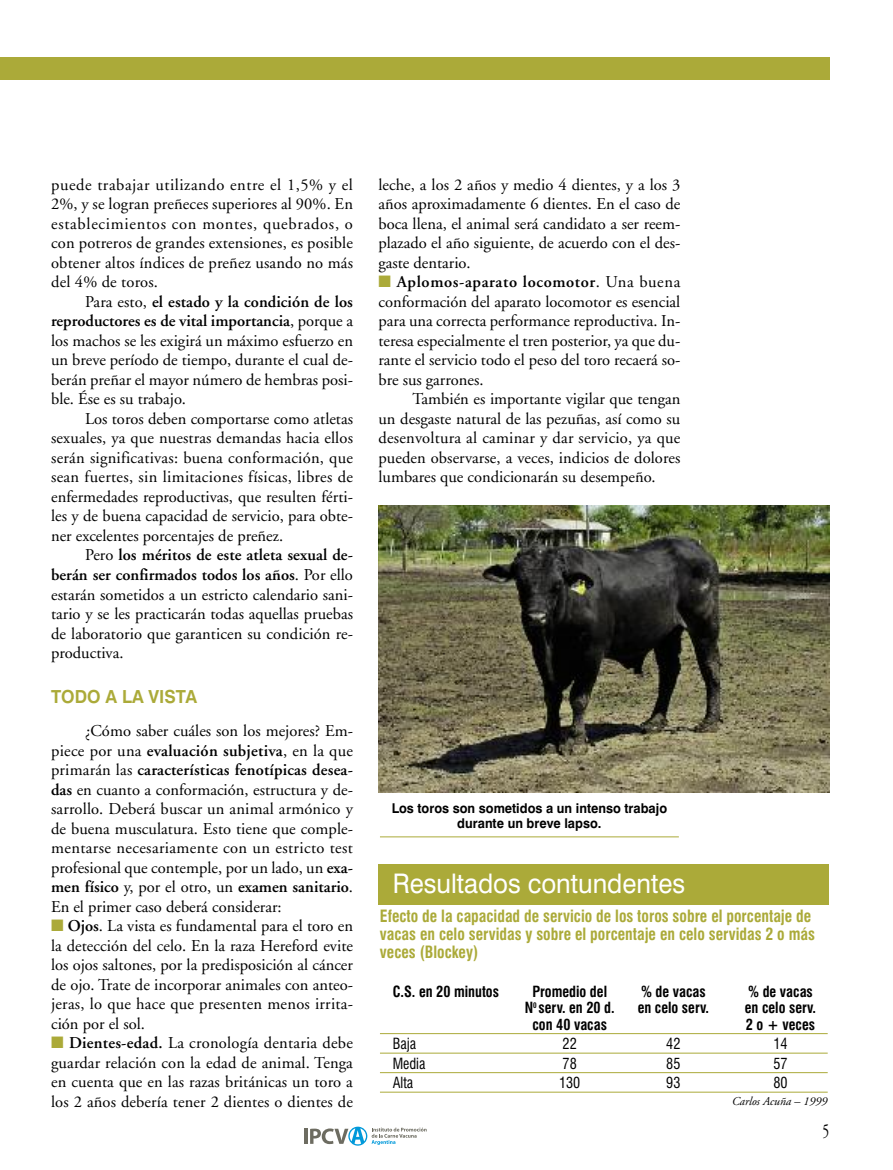
<style>
.page{position:relative;width:893px;height:1170px;background:#fff}
.page>*{position:absolute;margin:0;border:0;box-sizing:border-box;transform-origin:0 0}
.t1{font:27px "Swiss 721 BT";color:#fff;scale:.95 1}
.t2{font:19.5px "Adobe Garamond";color:#000;scale:.7 1}
.t3{font:700 18px "Swiss 721 BT";color:#abaa39;scale:.95 1}
.t4{font:16.5px/19.5px "Adobe Garamond";color:#000;text-align:justify}
.t5{font:700 condensed 16.5px/18px "Swiss 721 BT";color:#abaa39;scale:.95 1}
.t6{font:700 condensed 15px "Swiss 721 BT";color:#000;scale:.95 1}
.t7{font:condensed 15px "Swiss 721 BT";color:#000;scale:.95 1}
.t8{font:700 13.5px/15px "Swiss 721 BT";color:#000;text-align:center;scale:.95 1}
.t9{font:italic 12px "Adobe Garamond";color:#000}
.s1{font-weight:600}
.s2{color:#abaa39}
</style>
<div class="page">
<div style="left:0;top:57px;width:829px;height:23px;background:#abaa39"></div>
<hr style="left:304px;top:1128px;width:3px;height:15px;background:#6d6c61">
<svg style="left:310px;top:1126px;width:117px;height:19px"></svg>
<hr style="left:380px;top:836px;width:299px;height:1px;background:#abaa39">
<div style="left:378px;top:864px;width:451px;height:40px;background:#abaa39"></div>
<hr style="left:380px;top:1033px;width:448px;height:1px;background:#abaa39">
<hr style="left:380px;top:1052px;width:448px;height:1px;background:#abaa39">
<hr style="left:380px;top:1072px;width:448px;height:1px;background:#abaa39">
<hr style="left:380px;top:1091px;width:448px;height:1px;background:#abaa39">
<img style="left:378px;top:505px;width:451px;height:287px">
<p class="t4" style="left:51px;top:176px;width:303px">puede trabajar utilizando entre el 1,5% y el 2%, y se logran preñeces superiores al 90%. En establecimientos con montes, quebrados, o con potreros de grandes extensiones, es posible obtener altos índices de preñez usando no más del 4% de toros.</p>
<p class="t4" style="left:51px;top:293px;width:303px;text-indent:34px">Para esto, <span class="s1">el estado y la condición de los reproductores es de vital importancia</span>, porque a los machos se les exigirá un máximo esfuerzo en un breve período de tiempo, durante el cual de&shy;berán preñar el mayor número de hembras posi&shy;ble. Ése es su trabajo.</p>
<p class="t4" style="left:51px;top:410px;width:303px;text-indent:34px">Los toros deben comportarse como atletas sexuales, ya que nuestras demandas hacia ellos serán significativas: buena conformación, que sean fuertes, sin limitaciones físicas, libres de enfermedades reproductivas, que resulten férti&shy;les y de buena capacidad de servicio, para obte&shy;ner excelentes porcentajes de preñez.</p>
<p class="t4" style="left:51px;top:547px;width:303px;text-indent:34px">Pero <span class="s1">los méritos de este atleta sexual de&shy;berán ser confirmados todos los años</span>. Por ello estarán sometidos a un estricto calendario sani&shy;tario y se les practicarán todas aquellas pruebas de laboratorio que garanticen su condición re&shy;productiva.</p>
<p class="t3" style="left:51px;top:690px;width:155px">TODO A LA VISTA</p>
<p class="t4" style="left:51px;top:722px;width:303px;text-indent:34px">¿Cómo saber cuáles son los mejores? Em&shy;piece por una <span class="s1">evaluación subjetiva</span>, en la que primarán las <span class="s1">características fenotípicas desea&shy;das</span> en cuanto a conformación, estructura y de&shy;sarrollo. Deberá buscar un animal armónico y de buena musculatura. Esto tiene que comple&shy;mentarse necesariamente con un estricto test profesional que contemple, por un lado, un <span class="s1">exa&shy;men físico</span> y, por el otro, un <span class="s1">examen sanitario</span>.<br>En el primer caso deberá considerar:</p>
<p class="t4" style="left:51px;top:917px;width:303px"><span class="s2">■</span> <span class="s1">Ojos</span>. La vista es fundamental para el toro en la detección del celo. En la raza Hereford evite los ojos saltones, por la predisposición al cáncer de ojo. Trate de incorporar animales con anteo&shy;jeras, lo que hace que presenten menos irrita&shy;ción por el sol.</p>
<p class="t4" style="left:51px;top:1034px;width:303px"><span class="s2">■</span> <span class="s1">Dientes-edad.</span> La cronología dentaria debe guardar relación con la edad de animal. Tenga en cuenta que en las razas británicas un toro a los 2 años debería tener 2 dientes o dientes de</p>
<p class="t4" style="left:378px;top:176px;width:303px">leche, a los 2 años y medio 4 dientes, y a los 3 años aproximadamente 6 dientes. En el caso de boca llena, el animal será candidato a ser reem&shy;plazado el año siguiente, de acuerdo con el des&shy;gaste dentario.</p>
<p class="t4" style="left:378px;top:274px;width:303px"><span class="s2">■</span> <span class="s1">Aplomos-aparato locomotor</span>. Una buena conformación del aparato locomotor es esencial para una correcta performance reproductiva. In&shy;teresa especialmente el tren posterior, ya que du&shy;rante el servicio todo el peso del toro recaerá so&shy;bre sus garrones.</p>
<p class="t4" style="left:378px;top:391px;width:303px;text-indent:34px">También es importante vigilar que tengan un desgaste natural de las pezuñas, así como su desenvoltura al caminar y dar servicio, ya que pueden observarse, a veces, indicios de dolores lumbares que condicionarán su desempeño.</p>
<p class="t8" style="left:392px;top:802px;width:291px">Los toros son sometidos a un intenso trabajo durante un breve lapso.</p>
<h1 class="t1" style="left:393px;top:873px;width:309px">Resultados contundentes</h1>
<p class="t5" style="left:380px;top:908px;width:459px">Efecto de la capacidad de servicio de los toros sobre el porcentaje de vacas en celo servidas y sobre el porcentaje en celo servidas 2 o más veces (Blockey)</p>
<p class="t6" style="left:393px;top:985px;width:113px">C.S. en 20 minutos</p>
<p class="t6" style="left:532px;top:985px;width:80px">Promedio del</p>
<p class="t6" style="left:641px;top:985px;width:70px">% de vacas</p>
<p class="t6" style="left:748px;top:985px;width:70px">% de vacas</p>
<p class="t6" style="left:525px;top:1001px;width:96px">N<sup>0</sup> serv. en 20 d.</p>
<p class="t6" style="left:638px;top:1001px;width:77px">en celo serv.</p>
<p class="t6" style="left:745px;top:1001px;width:77px">en celo serv.</p>
<p class="t6" style="left:532px;top:1018px;width:80px">con 40 vacas</p>
<p class="t6" style="left:746px;top:1018px;width:74px">2 o + veces</p>
<p class="t7" style="left:393px;top:1037px;width:26px">Baja</p>
<p class="t7" style="left:563px;top:1037px;width:16px">22</p>
<p class="t7" style="left:666px;top:1037px;width:16px">42</p>
<p class="t7" style="left:773px;top:1037px;width:16px">14</p>
<p class="t7" style="left:393px;top:1057px;width:36px">Media</p>
<p class="t7" style="left:563px;top:1057px;width:16px">78</p>
<p class="t7" style="left:666px;top:1057px;width:16px">85</p>
<p class="t7" style="left:773px;top:1057px;width:16px">57</p>
<p class="t7" style="left:393px;top:1076px;width:23px">Alta</p>
<p class="t7" style="left:559px;top:1076px;width:24px">130</p>
<p class="t7" style="left:666px;top:1076px;width:16px">93</p>
<p class="t7" style="left:773px;top:1076px;width:16px">80</p>
<p class="t9" style="left:731px;top:1096px;width:97px">Carlos Acuña – 1999</p>
<p class="t2" style="left:822px;top:1123px;width:11px">5</p>
</div>
